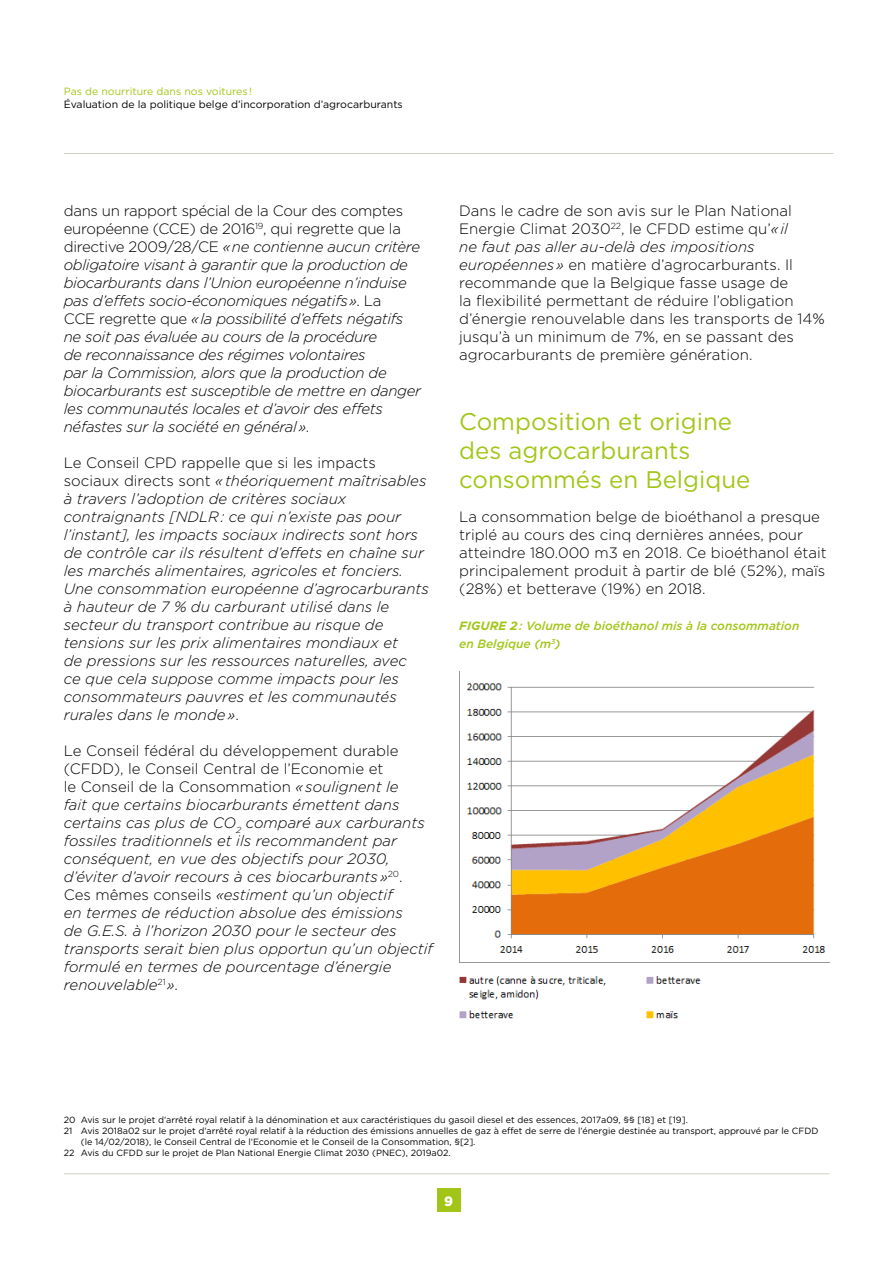
<style>
.page{position:relative;width:893px;height:1263px;background:#fff}
.page>*{position:absolute;margin:0;border:0;box-sizing:border-box;transform-origin:0 0}
.t1{font:24px/28.8px "Gotham";color:#a2c617}
.t2{font:italic 300 15px/18px "Gotham";color:#000}
.t3{font:300 15px/18px "Gotham";color:#000}
.t4{font:italic 300 15px/18px "Gotham";letter-spacing:-.02em;color:#000}
.t5{font:900 13.5px "Gotham";color:#fff}
.t6{font:italic 500 12px/18px "Gotham";color:#a2c617}
.t7{font:10.5px "Gotham";color:#000}
.t8{font:10.5px "Gotham";color:#a2c617}
.t9{font:9px "Gotham";color:#000}
.s1{font-style:normal}
.s2{font-style:italic}
.s3{font-weight:700}
</style>
<div class="page">
<hr style="left:64px;top:1173px;width:765px;height:1px;background:#d0cfc3">
<div style="left:437px;top:1189px;width:23px;height:23px;background:#a2c617"></div>
<hr style="left:64px;top:153px;width:769px;height:1px;background:#d0cfc3">
<img style="left:459px;top:671px;width:367px;height:291px">
<img style="left:459px;top:976px;width:147px;height:43px">
<img style="left:646px;top:976px;width:55px;height:43px">
<p class="t8" style="left:64px;top:84px;width:190px">Pas de nourriture dans nos voitures !</p>
<p class="t7" style="left:64px;top:98px;width:341px">Évaluation de la politique belge d’incorporation d’agrocarburants</p>
<p class="t4" style="left:64px;top:201px;width:359px"><span class="s1">dans un rapport spécial de la Cour des comptes européenne (CCE) de 2016</span><sup>19</sup><span class="s1">, qui regrette que la directive 2009/28/CE</span> « ne contienne aucun critère obligatoire visant à garantir que la production de biocarburants dans l’Union européenne n’induise pas d’effets socio-économiques négatifs »<span class="s1">. La<br>CCE regrette que</span> « la possibilité d’effets négatifs ne soit pas évaluée au cours de la procédure<br>de reconnaissance des régimes volontaires<br>par la Commission, alors que la production de biocarburants est susceptible de mettre en danger les communautés locales et d’avoir des effets néfastes sur la société en général »<span class="s1">.</span></p>
<p class="t2" style="left:64px;top:453px;width:367px"><span class="s1">Le Conseil CPD rappelle que si les impacts sociaux directs sont</span> « théoriquement maîtrisables à travers l’adoption de critères sociaux contraignants [NDLR : ce qui n’existe pas pour l’instant], les impacts sociaux indirects sont hors de contrôle car ils résultent d’effets en chaîne sur les marchés alimentaires, agricoles et fonciers.<br>Une consommation européenne d’agrocarburants à hauteur de 7 % du carburant utilisé dans le secteur du transport contribue au risque de tensions sur les prix alimentaires mondiaux et<br>de pressions sur les ressources naturelles, avec<br>ce que cela suppose comme impacts pour les consommateurs pauvres et les communautés rurales dans le monde »<span class="s1">.</span></p>
<p class="t2" style="left:64px;top:741px;width:371px"><span class="s1">Le Conseil fédéral du développement durable (CFDD), le Conseil Central de l’Economie et<br>le Conseil de la Consommation</span> « soulignent le<br>fait que certains biocarburants émettent dans certains cas plus de CO<sub>2</sub> comparé aux carburants fossiles traditionnels et ils recommandent par conséquent, en vue des objectifs pour 2030, d’éviter d’avoir recours à ces biocarburants »<sup>20</sup><span class="s1">.<br>Ces mêmes conseils</span> «estiment qu’un objectif<br>en termes de réduction absolue des émissions<br>de G.E.S. à l’horizon 2030 pour le secteur des transports serait bien plus opportun qu’un objectif formulé en termes de pourcentage d’énergie renouvelable<sup>21</sup> »<span class="s1">.</span></p>
<p class="t3" style="left:459px;top:201px;width:367px">Dans le cadre de son avis sur le Plan National Energie Climat 2030<sup>22</sup>, le CFDD estime qu’<span class="s2">« il<br>ne faut pas aller au-delà des impositions européennes »</span> en matière d’agrocarburants. Il recommande que la Belgique fasse usage de<br>la flexibilité permettant de réduire l’obligation d’énergie renouvelable dans les transports de 14% jusqu’à un minimum de 7%, en se passant des agrocarburants de première génération.</p>
<h1 class="t1" style="left:459px;top:407px;width:293px">Composition et origine des agrocarburants consommés en Belgique</h1>
<p class="t3" style="left:459px;top:507px;width:369px">La consommation belge de bioéthanol a presque triplé au cours des cinq dernières années, pour atteindre 180.000 m3 en 2018. Ce bioéthanol était principalement produit à partir de blé (52%), maïs (28%) et betterave (19%) en 2018.</p>
<p class="t6" style="left:459px;top:617px;width:342px"><span class="s3">FIGURE 2</span> : Volume de bioéthanol mis à la consommation en Belgique (m<sup>3</sup>)</p>
<p class="t9" style="left:64px;top:1114px;width:626px">20 Avis sur le projet d’arrêté royal relatif à la dénomination et aux caractéristiques du gasoil diesel et des essences, 2017a09, §§ [18] et [19].</p>
<p class="t9" style="left:64px;top:1125px;width:756px">21 Avis 2018a02 sur le projet d’arrêté royal relatif à la réduction des émissions annuelles de gaz à effet de serre de l’énergie destinée au transport, approuvé par le CFDD</p>
<p class="t9" style="left:81px;top:1136px;width:396px">(le 14/02/2018), le Conseil Central de l’Economie et le Conseil de la Consommation, §[2].</p>
<p class="t9" style="left:64px;top:1146px;width:388px">22 Avis du CFDD sur le projet de Plan National Energie Climat 2030 (PNEC), 2019a02.</p>
<p class="t5" style="left:444px;top:1192px;width:10px">9</p>
</div>
